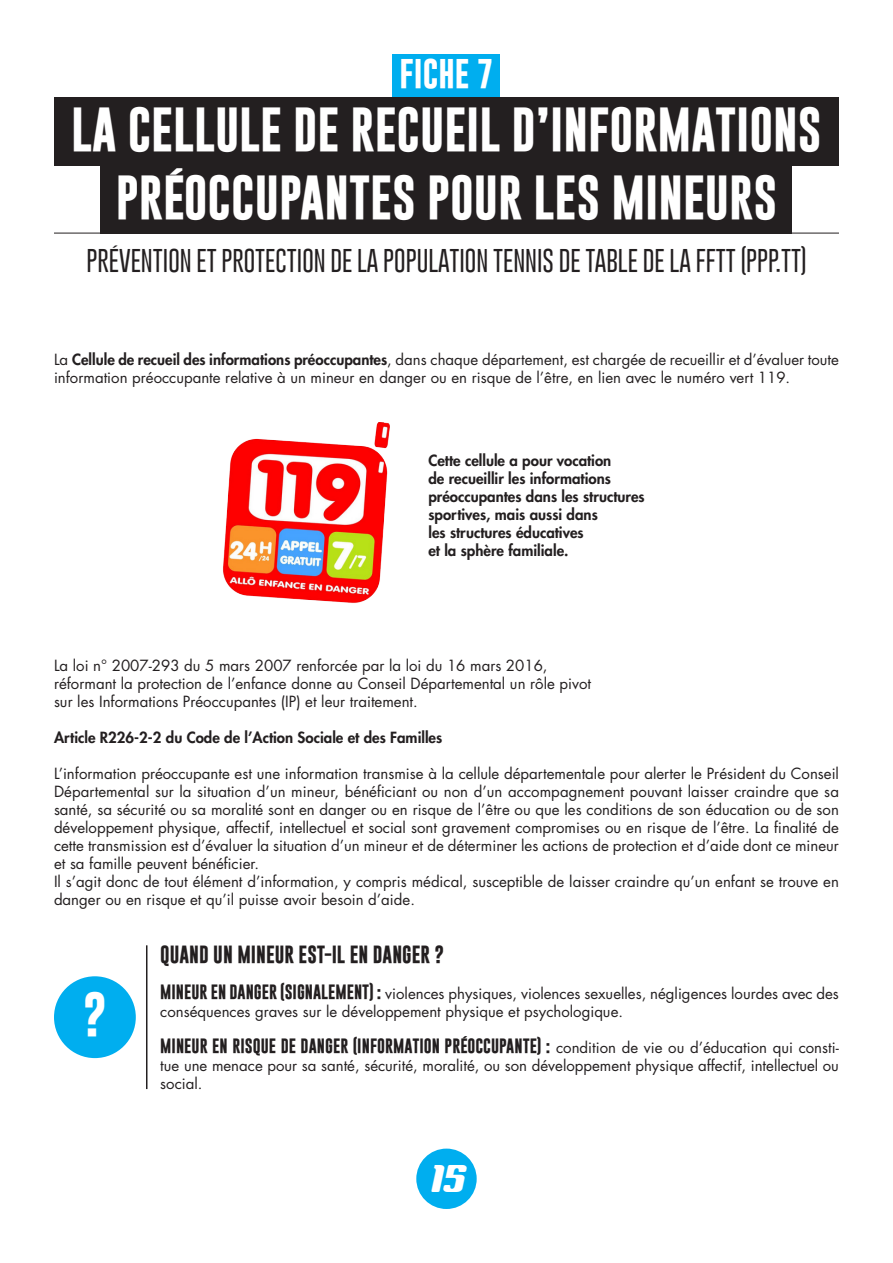
<style>
.page{position:relative;width:893px;height:1263px;background:#fff}
.page>*{position:absolute;margin:0;border:0;box-sizing:border-box;transform-origin:0 0}
.Texte_courant{font:700 45px "Gobold";color:#fff}
.t1{font:condensed 45px "Sneakers Script";color:#fff}
.Texte_courant-2{font:700 30px "Gobold";color:#fff}
.Texte_courant-3{font:100 24px "Gobold";color:#231f20}
.CHAPO{font:700 18px "Gobold";color:#231f20}
.Texte_courant-4{font:15px/18px "Futura Std";color:#231f20}
.Texte_courant-5{font:800 15px "Futura Std";color:#231f20}
.s1{font-weight:800}
.s2{font-family:"Gobold";font-weight:700}
</style>
<div class="page">
<hr style="left:54px;top:233px;width:785px;height:1px;background:#231f20">
<div style="left:393px;top:54px;width:107px;height:43px;background:#00aeef"></div>
<div style="left:54px;top:97px;width:785px;height:68px;background:#231f20"></div>
<div style="left:101px;top:165px;width:691px;height:68px;background:#231f20"></div>
<div style="left:416px;top:1148px;width:61px;height:61px;background:#00aeef;border-radius:50%"></div>
<div style="left:54px;top:976px;width:82px;height:82px;background:#00aeef;border-radius:50%"></div>
<hr style="left:146px;top:945px;width:1px;height:144px;background:#231f20">
<img style="left:223px;top:422px;width:167px;height:181px">
<p class="Texte_courant-2" style="left:400px;top:55px;width:95px">FICHE 7</p>
<p class="Texte_courant" style="left:71px;top:100px;width:752px">LA CELLULE DE RECUEIL D’INFORMATIONS</p>
<p class="Texte_courant" style="left:116px;top:168px;width:663px">PRÉOCCUPANTES POUR LES MINEURS</p>
<p class="Texte_courant-3" style="left:86px;top:245px;width:722px">PRÉVENTION ET PROTECTION DE LA POPULATION TENNIS DE TABLE DE LA FFTT (PPP.TT)</p>
<p class="Texte_courant-4" style="left:54px;top:351px;width:786px">La <span class="s1">Cellule de recueil des informations préoccupantes</span>, dans chaque département, est chargée de recueillir et d’évaluer toute information préoccupante relative à un mineur en danger ou en risque de l’être, en lien avec le numéro vert 119.</p>
<p class="Texte_courant-5" style="left:428px;top:451px;width:184px">Cette cellule a pour vocation</p>
<p class="Texte_courant-5" style="left:428px;top:469px;width:184px">de recueillir les informations</p>
<p class="Texte_courant-5" style="left:428px;top:487px;width:218px">préoccupantes dans les structures</p>
<p class="Texte_courant-5" style="left:428px;top:505px;width:171px">sportives, mais aussi dans</p>
<p class="Texte_courant-5" style="left:428px;top:523px;width:157px">les structures éducatives</p>
<p class="Texte_courant-5" style="left:428px;top:541px;width:142px">et la sphère familiale.</p>
<p class="Texte_courant-4" style="left:54px;top:657px;width:495px">La loi n° 2007-293 du 5 mars 2007 renforcée par la loi du 16 mars 2016,</p>
<p class="Texte_courant-4" style="left:54px;top:675px;width:538px">réformant la protection de l’enfance donne au Conseil Départemental un rôle pivot</p>
<p class="Texte_courant-4" style="left:54px;top:693px;width:365px">sur les Informations Préoccupantes (IP) et leur traitement.</p>
<p class="Texte_courant-5" style="left:54px;top:728px;width:390px">Article R226-2-2 du Code de l’Action Sociale et des Familles</p>
<p class="Texte_courant-4" style="left:54px;top:765px;width:786px;text-align:justify">L’information préoccupante est une information transmise à la cellule départementale pour alerter le Président du Conseil Départemental sur la situation d’un mineur, bénéficiant ou non d’un accompagnement pouvant laisser craindre que sa santé, sa sécurité ou sa moralité sont en danger ou en risque de l’être ou que les conditions de son éducation ou de son développement physique, affectif, intellectuel et social sont gravement compromises ou en risque de l’être. La finalité de cette transmission est d’évaluer la situation d’un mineur et de déterminer les actions de protection et d’aide dont ce mineur et sa famille peuvent bénéficier.</p>
<p class="Texte_courant-4" style="left:54px;top:873px;width:786px">Il s’agit donc de tout élément d’information, y compris médical, susceptible de laisser craindre qu’un enfant se trouve en danger ou en risque et qu’il puisse avoir besoin d’aide.</p>
<p class="CHAPO" style="left:160px;top:943px;width:285px">QUAND UN MINEUR EST-IL EN DANGER ?</p>
<p class="Texte_courant-4" style="left:160px;top:985px;width:680px"><span class="s2">MINEUR EN DANGER (SIGNALEMENT) :</span> violences physiques, violences sexuelles, négligences lourdes avec des conséquences graves sur le développement physique et psychologique.</p>
<p class="Texte_courant-4" style="left:160px;top:1039px;width:680px;text-align:justify"><span class="s2">MINEUR EN RISQUE DE DANGER (INFORMATION PRÉOCCUPANTE) :</span> condition de vie ou d’éducation qui consti&shy;tue une menace pour sa santé, sécurité, moralité, ou son développement physique affectif, intellectuel ou social.</p>
<p class="Texte_courant" style="left:83px;top:985px;width:26px">?</p>
<p class="t1" style="left:430px;top:1152px;width:36px">15</p>
</div>
